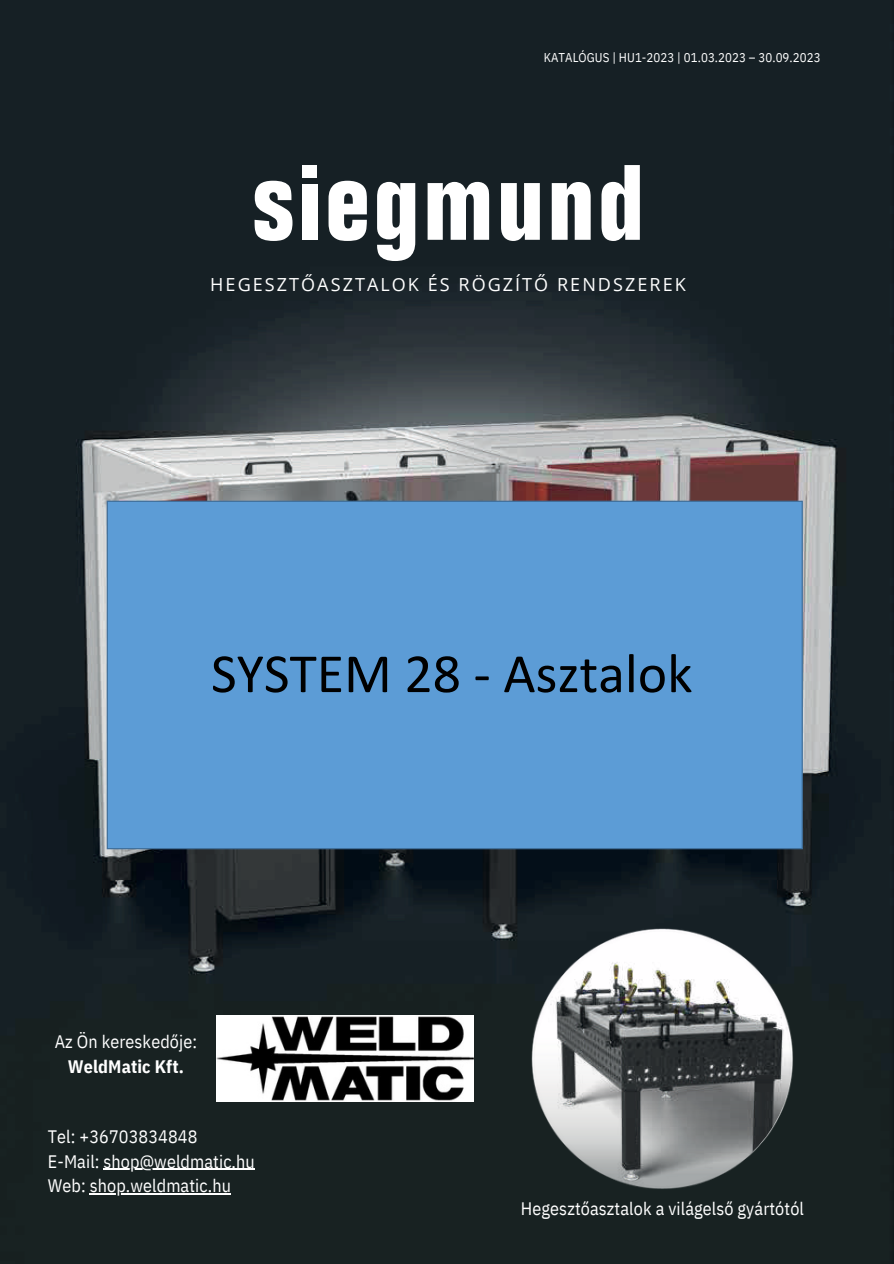
<style>
.page{position:relative;width:894px;height:1264px;background:#fff}
.page>*{position:absolute;margin:0;border:0;box-sizing:border-box;transform-origin:0 0}
.t1{font:55.8px "Calibri";color:#000}
.t2{font:18px "IBM Plex Sans Cond";letter-spacing:.005em;color:#fff}
.t3{font:18px "Open Sans";letter-spacing:.115em;color:#fff}
.t4{font:700 18px "IBM Plex Sans Cond";letter-spacing:.005em;color:#fff}
.t5{font:12.75px "IBM Plex Sans Cond";letter-spacing:.005em;color:#fff}
</style>
<div class="page">
<img style="left:0;top:0;width:893px;height:1263px">
<img style="left:531px;top:928px;width:262px;height:261px">
<img style="left:532px;top:929px;width:259px;height:259px;border-radius:50%">
<svg style="left:254px;top:181px;width:38px;height:60px"></svg>
<div style="left:302px;top:185px;width:15px;height:55px;background:#fff"></div>
<div style="left:302px;top:165px;width:14px;height:13px;background:#fff"></div>
<svg style="left:328px;top:181px;width:39px;height:60px"></svg>
<svg style="left:377px;top:182px;width:38px;height:79px"></svg>
<svg style="left:427px;top:182px;width:62px;height:58px"></svg>
<svg style="left:501px;top:183px;width:38px;height:58px"></svg>
<svg style="left:551px;top:182px;width:39px;height:58px"></svg>
<svg style="left:601px;top:165px;width:38px;height:76px"></svg>
<img style="left:217px;top:1015px;width:256px;height:86px">
<hr style="left:104px;top:1168px;width:151px;height:1px;background:#fff">
<hr style="left:90px;top:1193px;width:141px;height:1px;background:#fff">
<div style="left:107px;top:500px;width:695px;height:349px;background:#5c9cd6;border:1px solid #40709c"></div>
<p class="t5" style="left:543px;top:48px;width:278px">KATALÓGUS | HU1-2023 | 01.03.2023 – 30.09.2023</p>
<p class="t3" style="left:210px;top:272px;width:477px">HEGESZTŐASZTALOK ÉS RÖGZÍTŐ RENDSZEREK</p>
<h1 class="t1" style="left:211px;top:650px;width:483px">SYSTEM 28 - Asztalok</h1>
<p class="t2" style="left:55px;top:1029px;width:144px">Az Ön kereskedője:</p>
<p class="t4" style="left:68px;top:1054px;width:117px">WeldMatic Kft.</p>
<p class="t2" style="left:48px;top:1124px;width:151px">Tel: +36703834848</p>
<p class="t2" style="left:48px;top:1149px;width:208px">E-Mail: shop@weldmatic.hu</p>
<p class="t2" style="left:48px;top:1173px;width:185px">Web: shop.weldmatic.hu</p>
<p class="t2" style="left:521px;top:1196px;width:284px">Hegesztőasztalok a világelső gyártótól</p>
</div>
